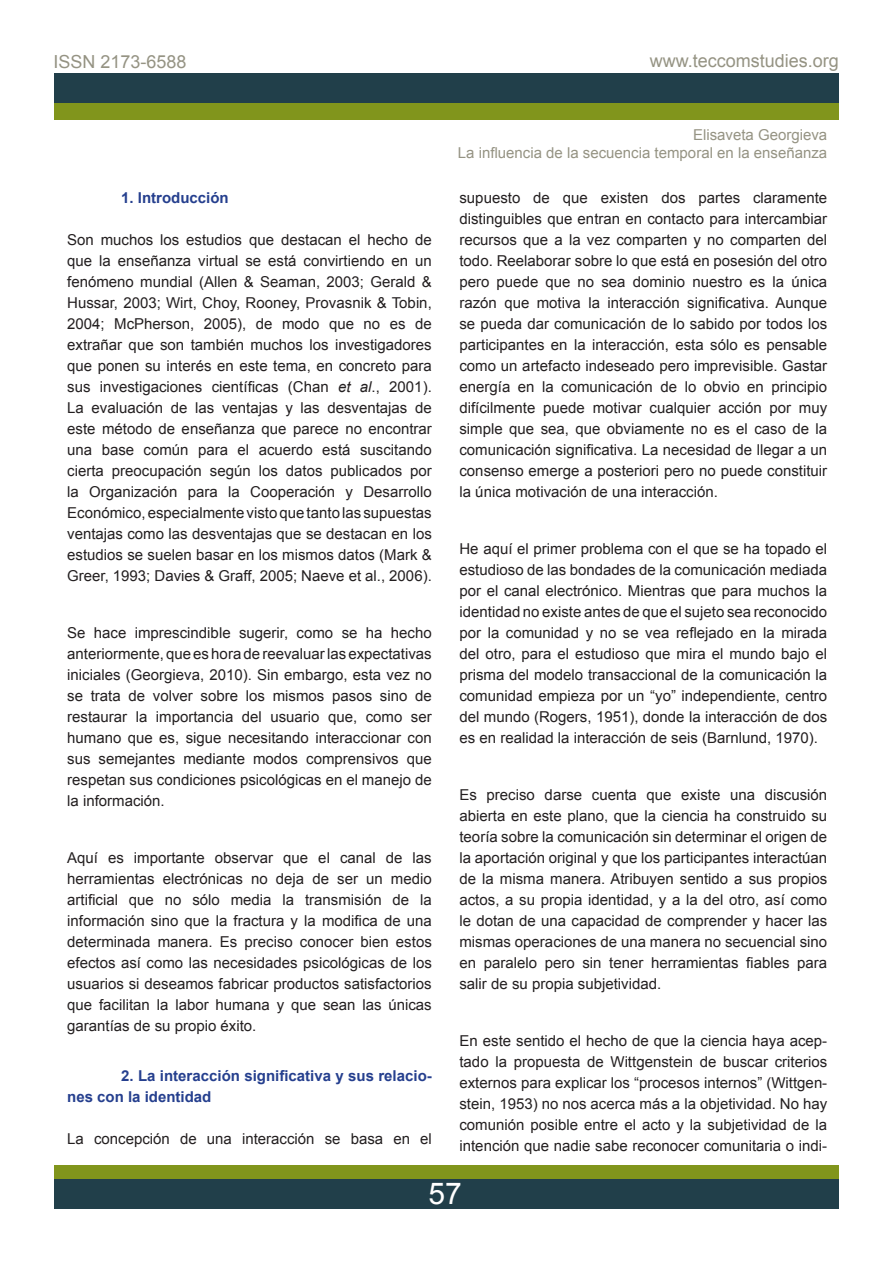
<style>
.page{position:relative;width:893px;height:1263px;background:#fff}
.page>*{position:absolute;margin:0;border:0;box-sizing:border-box;transform-origin:0 0}
.t1{font:30px "Arial";color:#fff}
.t2{font:18px "Arial";color:#959383}
.t3{font:15px/21px "Arial";color:#231f20;text-align:justify}
.t4{font:700 15px/21px "Arial";color:#253f8e}
.t5{font:15px "Arial";color:#959383}
.s1{font-style:italic}
</style>
<div class="page">
<div style="left:54px;top:1165px;width:785px;height:30px;background:#81951c"></div>
<div style="left:54px;top:1179px;width:785px;height:30px;background:#213f4a"></div>
<div style="left:54px;top:90px;width:785px;height:29px;background:#81951c"></div>
<div style="left:54px;top:73px;width:785px;height:30px;background:#213f4a"></div>
<p class="t2" style="left:53px;top:50px;width:135px">ISSN 2173-6588</p>
<p class="t2" style="left:650px;top:49px;width:191px">www.teccomstudies.org</p>
<p class="t4" style="left:121px;top:188px;width:109px">1. Introducción</p>
<p class="t3" style="left:67px;top:230px;width:366px">Son muchos los estudios que destacan el hecho de que la enseñanza virtual se está convirtiendo en un fenómeno mundial (Allen &amp; Seaman, 2003; Gerald &amp; Hussar, 2003; Wirt, Choy, Rooney, Provasnik &amp; Tobin, 2004; McPherson, 2005), de modo que no es de extrañar que son también muchos los investigadores que ponen su interés en este tema, en concreto para sus investigaciones científicas (Chan <span class="s1">et al</span>., 2001).<br>La evaluación de las ventajas y las desventajas de este método de enseñanza que parece no encontrar una base común para el acuerdo está suscitando cierta preocupación según los datos publicados por la Organización para la Cooperación y Desarrollo Económico, especialmente visto que tanto las supuestas ventajas como las desventajas que se destacan en los estudios se suelen basar en los mismos datos (Mark &amp; Greer, 1993; Davies &amp; Graff, 2005; Naeve et al., 2006).</p>
<p class="t3" style="left:67px;top:623px;width:366px">Se hace imprescindible sugerir, como se ha hecho anteriormente, que es hora de reevaluar las expectativas iniciales (Georgieva, 2010). Sin embargo, esta vez no se trata de volver sobre los mismos pasos sino de restaurar la importancia del usuario que, como ser humano que es, sigue necesitando interaccionar con sus semejantes mediante modos comprensivos que respetan sus condiciones psicológicas en el manejo de la información.</p>
<p class="t3" style="left:67px;top:848px;width:366px">Aquí es importante observar que el canal de las herramientas electrónicas no deja de ser un medio artificial que no sólo media la transmisión de la información sino que la fractura y la modifica de una determinada manera. Es preciso conocer bien estos efectos así como las necesidades psicológicas de los usuarios si deseamos fabricar productos satisfactorios que facilitan la labor humana y que sean las únicas garantías de su propio éxito.</p>
<p class="t4" style="left:67px;top:1066px;width:366px;text-indent:54px">2. La interacción significativa y sus relacio&shy;nes con la identidad</p>
<p class="t3" style="left:67px;top:1128px;width:366px">La concepción de una interacción se basa en el</p>
<p class="t5" style="left:693px;top:125px;width:136px">Elisaveta Georgieva</p>
<p class="t5" style="left:458px;top:143px;width:371px">La influencia de la secuencia temporal en la enseñanza</p>
<p class="t3" style="left:459px;top:188px;width:369px">supuesto de que existen dos partes claramente distinguibles que entran en contacto para intercambiar recursos que a la vez comparten y no comparten del todo. Reelaborar sobre lo que está en posesión del otro pero puede que no sea dominio nuestro es la única razón que motiva la interacción significativa. Aunque se pueda dar comunicación de lo sabido por todos los participantes en la interacción, esta sólo es pensable como un artefacto indeseado pero imprevisible. Gastar energía en la comunicación de lo obvio en principio difícilmente puede motivar cualquier acción por muy simple que sea, que obviamente no es el caso de la comunicación significativa. La necesidad de llegar a un consenso emerge a posteriori pero no puede constituir la única motivación de una interacción.</p>
<p class="t3" style="left:459px;top:539px;width:369px">He aquí el primer problema con el que se ha topado el estudioso de las bondades de la comunicación mediada por el canal electrónico. Mientras que para muchos la identidad no existe antes de que el sujeto sea reconocido por la comunidad y no se vea reflejado en la mirada del otro, para el estudioso que mira el mundo bajo el prisma del modelo transaccional de la comunicación la comunidad empieza por un “yo” independiente, centro del mundo (Rogers, 1951), donde la interacción de dos es en realidad la interacción de seis (Barnlund, 1970).</p>
<p class="t3" style="left:459px;top:785px;width:369px">Es preciso darse cuenta que existe una discusión abierta en este plano, que la ciencia ha construido su teoría sobre la comunicación sin determinar el origen de la aportación original y que los participantes interactúan de la misma manera. Atribuyen sentido a sus propios actos, a su propia identidad, y a la del otro, así como le dotan de una capacidad de comprender y hacer las mismas operaciones de una manera no secuencial sino en paralelo pero sin tener herramientas fiables para salir de su propia subjetividad.</p>
<p class="t3" style="left:459px;top:1031px;width:369px">En este sentido el hecho de que la ciencia haya acep&shy;tado la propuesta de Wittgenstein de buscar criterios externos para explicar los “procesos internos” (Wittgen&shy;stein, 1953) no nos acerca más a la objetividad. No hay comunión posible entre el acto y la subjetividad de la intención que nadie sabe reconocer comunitaria o indi-</p>
<p class="t1" style="left:428px;top:1174px;width:35px">57</p>
</div>
